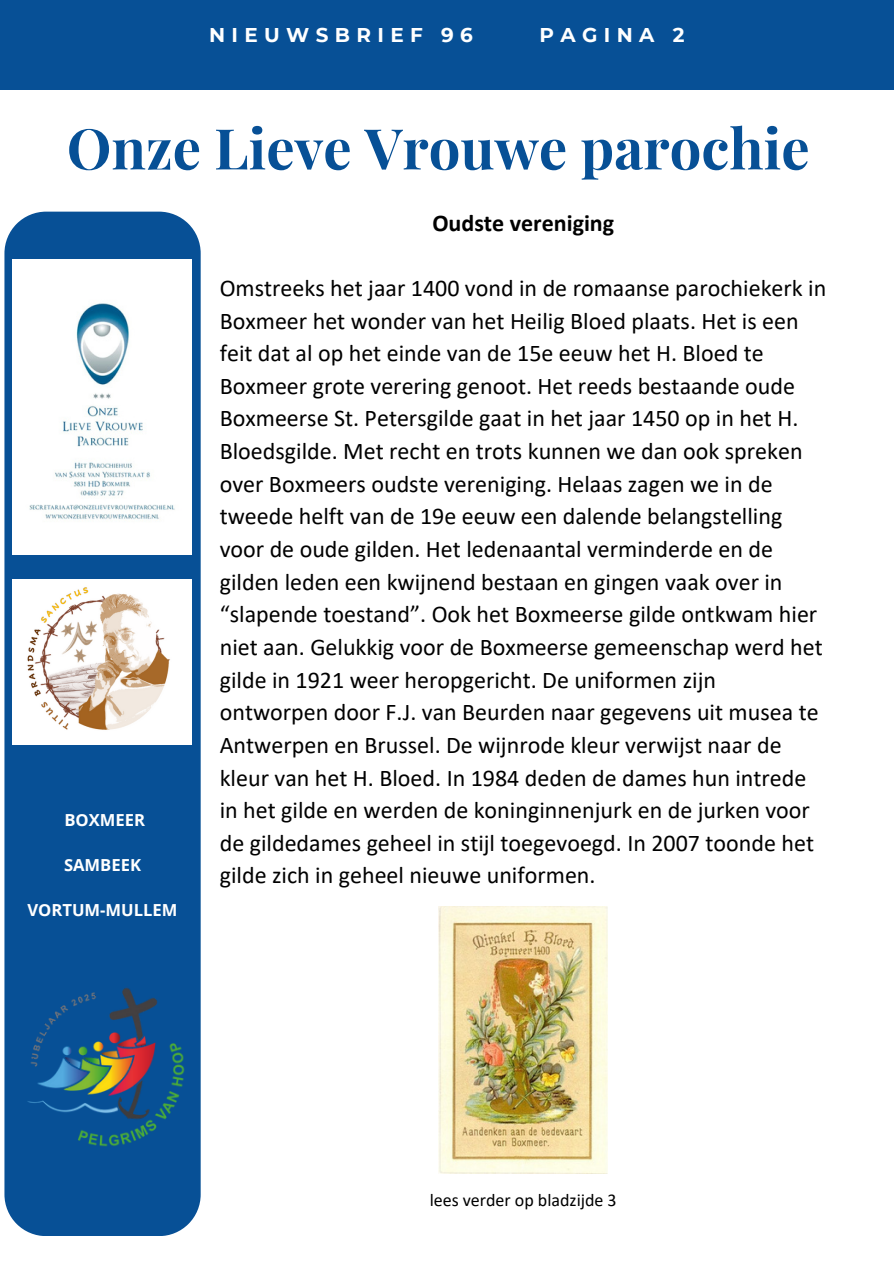
<style>
.page{position:relative;width:894px;height:1264px;background:#fff}
.page>*{position:absolute;margin:0;border:0;box-sizing:border-box;transform-origin:0 0}
.t1{font:700 56.25px "Playfair Display";color:#075096}
.t2{font:24px/32.7px "Calibri";color:#000}
.t3{font:700 24px "Calibri";color:#000}
.t4{font:700 19.95px "Montserrat";letter-spacing:.32em;color:#fff}
.t5{font:18px "Calibri";color:#000}
.t6{font:700 16.65px "Open Sans";color:#fff}
</style>
<div class="page">
<div style="left:0;top:0;width:893px;height:89px;background:#075096"></div>
<div style="left:4px;top:212px;width:197px;height:1023px;background:#075096"></div>
<img style="left:13px;top:260px;width:179px;height:294px">
<img style="left:13px;top:579px;width:179px;height:165px">
<img style="left:23px;top:984px;width:164px;height:165px">
<img style="left:438px;top:906px;width:169px;height:267px">
<p class="t4" style="left:209px;top:23px;width:265px">NIEUWSBRIEF 96</p>
<p class="t4" style="left:539px;top:23px;width:146px">PAGINA 2</p>
<p class="t1" style="left:67px;top:109px;width:744px">Onze Lieve Vrouwe parochie</p>
<p class="t3" style="left:432px;top:213px;width:183px">Oudste vereniging</p>
<h2 class="t6" style="left:64px;top:807px;width:82px">BOXMEER</h2>
<h3 class="t6" style="left:64px;top:852px;width:78px">SAMBEEK</h3>
<h5 class="t6" style="left:27px;top:897px;width:151px">VORTUM-MULLEM</h5>
<p class="t2" style="left:220px;top:273px;width:608px">Omstreeks het jaar 1400 vond in de romaanse parochiekerk in Boxmeer het wonder van het Heilig Bloed plaats. Het is een feit dat al op het einde van de 15e eeuw het H. Bloed te Boxmeer grote verering genoot. Het reeds bestaande oude Boxmeerse St. Petersgilde gaat in het jaar 1450 op in het H.<br>Bloedsgilde. Met recht en trots kunnen we dan ook spreken over Boxmeers oudste vereniging. Helaas zagen we in de tweede helft van de 19e eeuw een dalende belangstelling voor de oude gilden. Het ledenaantal verminderde en de gilden leden een kwijnend bestaan en gingen vaak over in “slapende toestand”. Ook het Boxmeerse gilde ontkwam hier niet aan. Gelukkig voor de Boxmeerse gemeenschap werd het gilde in 1921 weer heropgericht. De uniformen zijn ontworpen door F.J. van Beurden naar gegevens uit musea te Antwerpen en Brussel. De wijnrode kleur verwijst naar de kleur van het H. Bloed. In 1984 deden de dames hun intrede in het gilde en werden de koninginnenjurk en de jurken voor de gildedames geheel in stijl toegevoegd. In 2007 toonde het gilde zich in geheel nieuwe uniformen.</p>
<p class="t5" style="left:429px;top:1192px;width:188px">lees verder op bladzijde 3</p>
</div>
